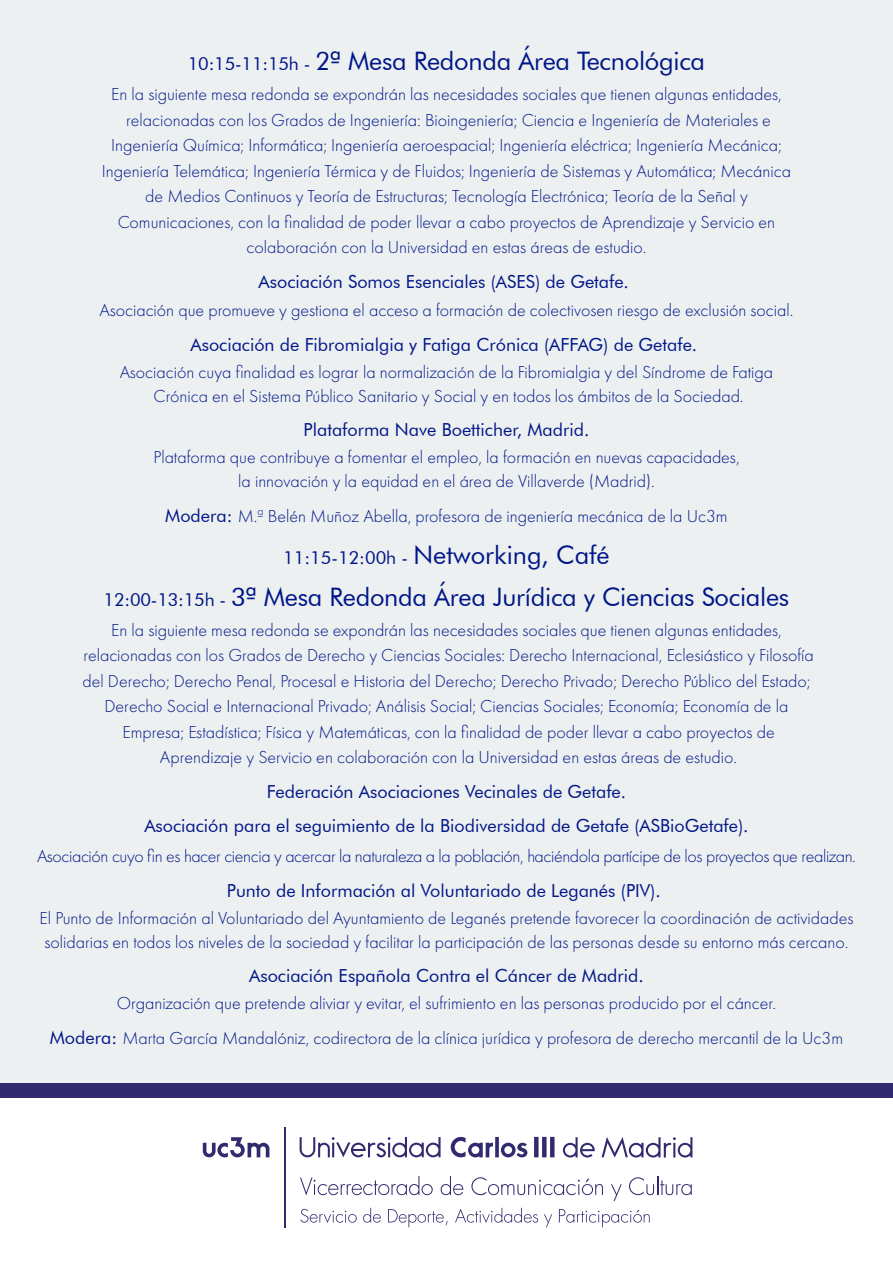
<style>
.page{position:relative;width:893px;height:1263px;background:#edf0f0}
.page>*{position:absolute;margin:0;border:0;box-sizing:border-box;transform-origin:0 0}
.t1{font:25.5px/42px "Futura BT";letter-spacing:-.01em;color:#001689;text-align:center}
.t2{font:300 18px/25.5px "Futura PT";color:#001689;text-align:center}
.t3{font:18px/34.5px "Futura BT";color:#001689;text-align:center}
.t4{font:300 18px "Futura PT";letter-spacing:-.02em;color:#001689}
.s1{font-size:18px}
.s2{font-family:"Futura BT";font-weight:400}
</style>
<div class="page">
<div style="left:0;top:1097px;width:893px;height:166px;background:#fff"></div>
<div style="left:0;top:1083px;width:893px;height:15px;background:#312a6e"></div>
<svg style="left:563px;top:1137px;width:129px;height:21px"></svg>
<svg style="left:300px;top:1137px;width:141px;height:20px"></svg>
<svg style="left:451px;top:1137px;width:103px;height:20px"></svg>
<hr style="left:284px;top:1127px;width:1px;height:101px;background:#312a6e">
<svg style="left:203px;top:1137px;width:66px;height:20px"></svg>
<svg style="left:300px;top:1176px;width:133px;height:19px"></svg>
<svg style="left:441px;top:1176px;width:22px;height:19px"></svg>
<svg style="left:471px;top:1177px;width:132px;height:18px"></svg>
<svg style="left:611px;top:1184px;width:11px;height:17px"></svg>
<svg style="left:629px;top:1176px;width:63px;height:19px"></svg>
<svg style="left:300px;top:1209px;width:57px;height:14px"></svg>
<svg style="left:363px;top:1208px;width:18px;height:15px"></svg>
<svg style="left:388px;top:1209px;width:60px;height:18px"></svg>
<svg style="left:455px;top:1208px;width:83px;height:15px"></svg>
<svg style="left:544px;top:1214px;width:8px;height:13px"></svg>
<svg style="left:559px;top:1209px;width:91px;height:18px"></svg>
<h1 class="t1" style="left:188px;top:40px;width:519px"><span class="s1">10:15-11:15h -</span> 2ª Mesa Redonda Área Tecnológica</h1>
<p class="t2" style="left:102px;top:81px;width:691px">En la siguiente mesa redonda se expondrán las necesidades sociales que tienen algunas entidades, relacionadas con los Grados de Ingeniería: Bioingeniería; Ciencia e Ingeniería de Materiales e Ingeniería Química; Informática; Ingeniería aeroespacial; Ingeniería eléctrica; Ingeniería Mecánica; Ingeniería Telemática; Ingeniería Térmica y de Fluidos; Ingeniería de Sistemas y Automática; Mecánica de Medios Continuos y Teoría de Estructuras; Tecnología Electrónica; Teoría de la Señal y Comunicaciones, con la finalidad de poder llevar a cabo proyectos de Aprendizaje y Servicio en colaboración con la Universidad en estas áreas de estudio.</p>
<p class="t3" style="left:259px;top:264px;width:372px">Asociación Somos Esenciales (ASES) de Getafe.</p>
<p class="t2" style="left:100px;top:297px;width:695px">Asociación que promueve y gestiona el acceso a formación de colectivosen riesgo de exclusión social.</p>
<p class="t3" style="left:190px;top:327px;width:508px">Asociación de Fibromialgia y Fatiga Crónica (AFFAG) de Getafe.</p>
<p class="t2" style="left:120px;top:360px;width:655px;line-height:24px">Asociación cuya finalidad es lograr la normalización de la Fibromialgia y del Síndrome de Fatiga<br>Crónica en el Sistema Público Sanitario y Social y en todos los ámbitos de la Sociedad.</p>
<p class="t3" style="left:304px;top:412px;width:287px">Plataforma Nave Boetticher, Madrid.</p>
<p class="t2" style="left:153px;top:445px;width:588px;line-height:24px">Plataforma que contribuye a fomentar el empleo, la formación en nuevas capacidades, la innovación y la equidad en el área de Villaverde (Madrid).</p>
<p class="t2" style="left:165px;top:503px;width:564px"><span class="s2">Modera:</span> M.ª Belén Muñoz Abella, profesora de ingeniería mecánica de la Uc3m</p>
<h1 class="t1" style="left:104px;top:533px;width:687px"><span class="s1">11:15-12:00h -</span> Networking, Café<br><span class="s1">12:00-13:15h -</span> 3ª Mesa Redonda Área Jurídica y Ciencias Sociales</h1>
<p class="t2" style="left:82px;top:617px;width:733px">En la siguiente mesa redonda se expondrán las necesidades sociales que tienen algunas entidades, relacionadas con los Grados de Derecho y Ciencias Sociales: Derecho Internacional, Eclesiástico y Filosofía del Derecho; Derecho Penal, Procesal e Historia del Derecho; Derecho Privado; Derecho Público del Estado; Derecho Social e Internacional Privado; Análisis Social; Ciencias Sociales; Economía; Economía de la Empresa; Estadística; Física y Matemáticas, con la finalidad de poder llevar a cabo proyectos de Aprendizaje y Servicio en colaboración con la Universidad en estas áreas de estudio.</p>
<p class="t3" style="left:144px;top:774px;width:606px">Federación Asociaciones Vecinales de Getafe.<br>Asociación para el seguimiento de la Biodiversidad de Getafe (ASBioGetafe).</p>
<p class="t4" style="left:37px;top:846px;width:820px">Asociación cuyo fin es hacer ciencia y acercar la naturaleza a la población, haciéndola partícipe de los proyectos que realizan.</p>
<p class="t3" style="left:227px;top:873px;width:435px">Punto de Información al Voluntariado de Leganés (PIV).</p>
<p class="t2" style="left:40px;top:906px;width:815px;line-height:24px;text-align:left">El Punto de Información al Voluntariado del Ayuntamiento de Leganés pretende favorecer la coordinación de actividades solidarias en todos los niveles de la sociedad y facilitar la participación de las personas desde su entorno más cercano.</p>
<p class="t3" style="left:249px;top:958px;width:396px">Asociación Española Contra el Cáncer de Madrid.</p>
<p class="t2" style="left:50px;top:986px;width:795px;line-height:34.5px">Organización que pretende aliviar y evitar, el sufrimiento en las personas producido por el cáncer.<br><span class="s2">Modera:</span> Marta García Mandalóniz, codirectora de la clínica jurídica y profesora de derecho mercantil de la Uc3m</p>
</div>
